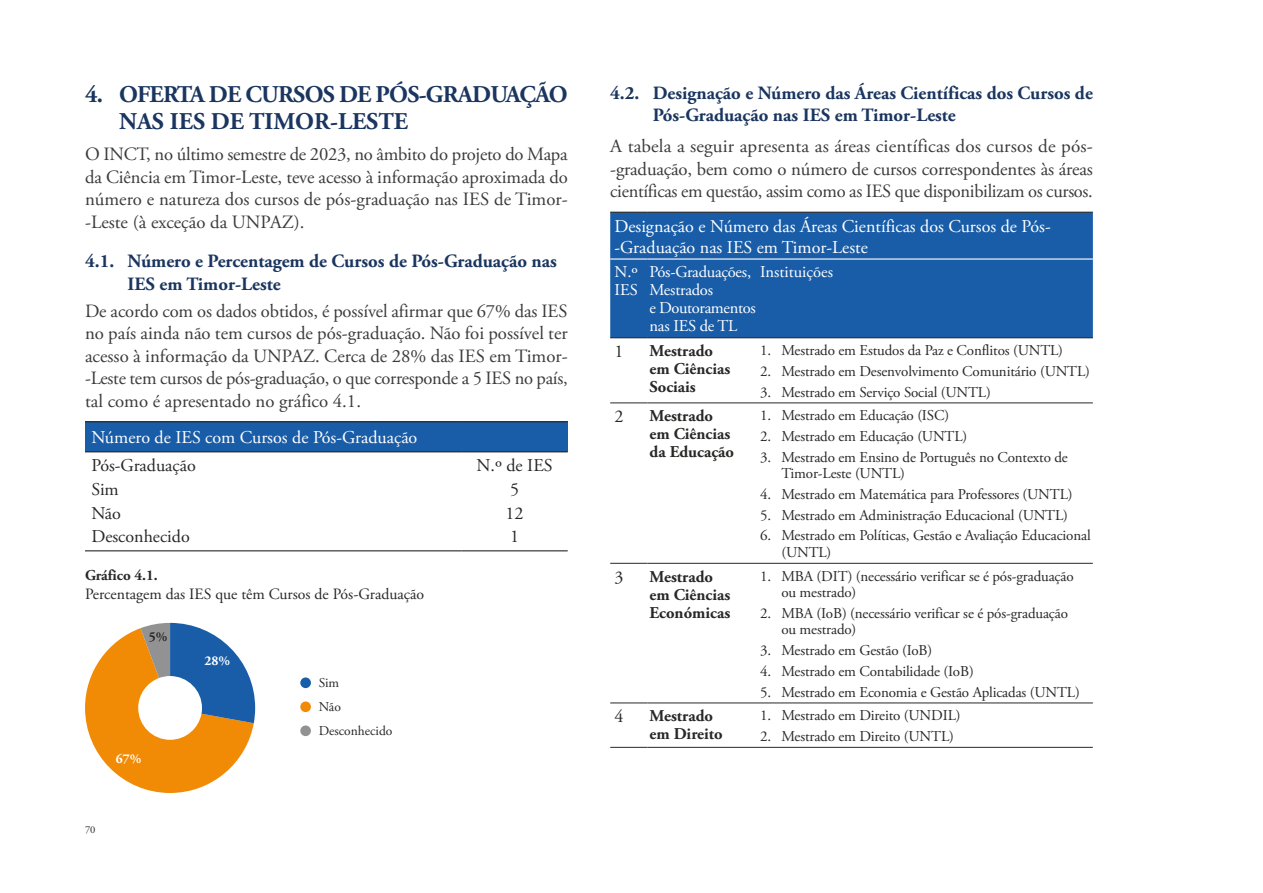
<style>
.page{position:relative;width:1263px;height:893px;background:#fff}
.page>*{position:absolute;margin:0;border:0;box-sizing:border-box;transform-origin:0 0}
.t1{font:700 24px/27px "Adobe Garamond Pro";letter-spacing:-.03em;color:#1a355f}
.t2{font:18.75px/22.5px "Adobe Garamond Pro";letter-spacing:-.015em;color:#3c3b3b;text-align:justify}
.t3{font:700 18.75px/22.5px "Adobe Garamond Pro";color:#1a355f}
.t4{font:18px/21px "Adobe Garamond Pro";color:#fff}
.t5{font:18px "Adobe Garamond Pro";color:#282827}
.t6{font:700 16.5px/18px "Adobe Garamond Pro";color:#282827}
.t7{font:16.5px/18px "Adobe Garamond Pro";letter-spacing:-.015em;color:#fff}
.t8{font:15.75px "Adobe Garamond Pro";color:#282827}
.t9{font:15px/16.5px "Adobe Garamond Pro";letter-spacing:-.01em;color:#282827}
.t10{font:700 15px "Adobe Garamond Pro";color:#282827}
.t11{font:13.5px/24px "Adobe Garamond Pro";color:#282827}
.t12{font:700 13.5px "Adobe Garamond Pro";color:#fff}
.t13{font:700 13.5px "Adobe Garamond Pro";color:#282827}
.t14{font:10.5px "Adobe Garamond Pro";color:#282827}
</style>
<div class="page">
<div style="left:85px;top:422px;width:483px;height:30px;background:#195da9"></div>
<hr style="left:85px;top:421px;width:376px;height:1px;background:#282827">
<hr style="left:461px;top:421px;width:107px;height:1px;background:#282827">
<hr style="left:85px;top:451px;width:376px;height:1px;background:#282827">
<hr style="left:461px;top:451px;width:107px;height:1px;background:#282827">
<hr style="left:85px;top:550px;width:376px;height:1px;background:#282827">
<hr style="left:461px;top:550px;width:107px;height:1px;background:#282827">
<svg style="left:85px;top:623px;width:170px;height:170px"></svg>
<div style="left:300px;top:677px;width:11px;height:11px;background:#195da9;border-radius:50%"></div>
<div style="left:300px;top:701px;width:11px;height:11px;background:#f18a04;border-radius:50%"></div>
<div style="left:300px;top:725px;width:11px;height:11px;background:#919291;border-radius:50%"></div>
<div style="left:610px;top:213px;width:483px;height:124px;background:#195da9"></div>
<hr style="left:610px;top:212px;width:37px;height:1px;background:#282827">
<hr style="left:647px;top:212px;width:111px;height:1px;background:#282827">
<hr style="left:758px;top:212px;width:335px;height:1px;background:#282827">
<hr style="left:610px;top:258px;width:37px;height:2px;background:#fff">
<hr style="left:647px;top:258px;width:111px;height:2px;background:#fff">
<hr style="left:758px;top:258px;width:335px;height:2px;background:#fff">
<hr style="left:610px;top:337px;width:37px;height:1px;background:#282827">
<hr style="left:647px;top:337px;width:111px;height:1px;background:#282827">
<hr style="left:758px;top:337px;width:335px;height:1px;background:#282827">
<hr style="left:610px;top:402px;width:37px;height:1px;background:#282827">
<hr style="left:647px;top:402px;width:111px;height:1px;background:#282827">
<hr style="left:758px;top:402px;width:335px;height:1px;background:#282827">
<hr style="left:610px;top:563px;width:37px;height:1px;background:#282827">
<hr style="left:647px;top:563px;width:111px;height:1px;background:#282827">
<hr style="left:758px;top:563px;width:335px;height:1px;background:#282827">
<hr style="left:610px;top:703px;width:37px;height:1px;background:#282827">
<hr style="left:647px;top:703px;width:111px;height:1px;background:#282827">
<hr style="left:758px;top:703px;width:335px;height:1px;background:#282827">
<hr style="left:610px;top:747px;width:37px;height:1px;background:#282827">
<hr style="left:647px;top:747px;width:111px;height:1px;background:#282827">
<hr style="left:758px;top:747px;width:335px;height:1px;background:#282827">
<h1 class="t1" style="left:119px;top:82px;width:450px;text-indent:-34px">4. OFERTA DE CURSOS DE PÓS-GRADUAÇÃO<br>NAS IES DE TIMOR-LESTE</h1>
<p class="t2" style="left:85px;top:144px;width:484px">O INCT, no último semestre de 2023, no âmbito do projeto do Mapa da Ciência em Timor-Leste, teve acesso à informação aproximada do número e natureza dos cursos de pós-graduação nas IES de Timor--Leste (à exceção da UNPAZ).</p>
<p class="t3" style="left:128px;top:251px;width:431px;text-indent:-43px">4.1. Número e Percentagem de Cursos de Pós-Graduação nas<br>IES em Timor-Leste</p>
<p class="t2" style="left:85px;top:300px;width:484px">De acordo com os dados obtidos, é possível afirmar que 67% das IES no país ainda não tem cursos de pós-graduação. Não foi possível ter acesso à informação da UNPAZ. Cerca de 28% das IES em Timor--Leste tem cursos de pós-graduação, o que corresponde a 5 IES no país, tal como é apresentado no gráfico 4.1.</p>
<p class="t4" style="left:91px;top:428px;width:327px">Número de IES com Cursos de Pós-Graduação</p>
<p class="t5" style="left:91px;top:455px;width:106px">Pós-Graduação</p>
<p class="t5" style="left:476px;top:455px;width:78px">N.º de IES</p>
<p class="t5" style="left:91px;top:478px;width:29px">Sim</p>
<p class="t5" style="left:510px;top:478px;width:10px">5</p>
<p class="t5" style="left:91px;top:502px;width:31px">Não</p>
<p class="t5" style="left:505px;top:502px;width:19px">12</p>
<p class="t5" style="left:91px;top:526px;width:100px">Desconhecido</p>
<p class="t5" style="left:510px;top:526px;width:10px">1</p>
<p class="t10" style="left:85px;top:567px;width:74px">Gráfico 4.1.</p>
<p class="t8" style="left:85px;top:585px;width:341px">Percentagem das IES que têm Cursos de Pós-Graduação</p>
<p class="t13" style="left:149px;top:629px;width:20px">5%</p>
<p class="t12" style="left:116px;top:751px;width:27px">67%</p>
<p class="t14" style="left:85px;top:823px;width:12px">70</p>
<p class="t12" style="left:205px;top:653px;width:27px">28%</p>
<p class="t11" style="left:319px;top:671px;width:75px">Sim<br>Não<br>Desconhecido</p>
<p class="t3" style="left:653px;top:82px;width:442px;text-indent:-43px">4.2. Designação e Número das Áreas Científicas dos Cursos de<br>Pós-Graduação nas IES em Timor-Leste</p>
<p class="t2" style="left:610px;top:136px;width:484px">A tabela a seguir apresenta as áreas científicas dos cursos de pós--graduação, bem como o número de cursos correspondentes às áreas científicas em questão, assim como as IES que disponibilizam os cursos.</p>
<p class="t4" style="left:614px;top:216px;width:438px">Designação e Número das Áreas Científicas dos Cursos de Pós--Graduação nas IES em Timor-Leste</p>
<p class="t7" style="left:614px;top:264px;width:25px">N.º<br>IES</p>
<p class="t7" style="left:649px;top:264px;width:108px">Pós-Graduações,<br>Mestrados<br>e Doutoramentos nas IES de TL</p>
<p class="t7" style="left:760px;top:264px;width:74px">Instituições</p>
<p class="t5" style="left:614px;top:341px;width:10px">1</p>
<p class="t6" style="left:649px;top:342px;width:82px">Mestrado em Ciências<br>Sociais</p>
<p class="t9" style="left:760px;top:343px;width:304px">1. Mestrado em Estudos da Paz e Conflitos (UNTL)</p>
<p class="t9" style="left:760px;top:363px;width:331px">2. Mestrado em Desenvolvimento Comunitário (UNTL)</p>
<p class="t9" style="left:760px;top:384px;width:232px">3. Mestrado em Serviço Social (UNTL)</p>
<p class="t5" style="left:614px;top:406px;width:10px">2</p>
<p class="t6" style="left:649px;top:407px;width:86px">Mestrado em Ciências da Educação</p>
<p class="t9" style="left:760px;top:408px;width:191px">1. Mestrado em Educação (ISC)</p>
<p class="t9" style="left:760px;top:428px;width:209px">2. Mestrado em Educação (UNTL)</p>
<p class="t9" style="left:781px;top:449px;width:288px;text-indent:-21px">3. Mestrado em Ensino de Português no Contexto de<br>Timor-Leste (UNTL)</p>
<p class="t9" style="left:760px;top:486px;width:314px">4. Mestrado em Matemática para Professores (UNTL)</p>
<p class="t9" style="left:760px;top:507px;width:309px">5. Mestrado em Administração Educacional (UNTL)</p>
<p class="t9" style="left:781px;top:528px;width:311px;text-indent:-21px">6. Mestrado em Políticas, Gestão e Avaliação Educacional (UNTL)</p>
<p class="t5" style="left:614px;top:566px;width:10px">3</p>
<p class="t6" style="left:649px;top:568px;width:82px">Mestrado em Ciências<br>Económicas</p>
<p class="t9" style="left:781px;top:568px;width:294px;text-indent:-21px">1. MBA (DIT) (necessário verificar se é pós-graduação ou mestrado)</p>
<p class="t9" style="left:781px;top:605px;width:288px;text-indent:-21px">2. MBA (IoB) (necessário verificar se é pós-graduação ou mestrado)</p>
<p class="t9" style="left:760px;top:643px;width:174px">3. Mestrado em Gestão (IoB)</p>
<p class="t9" style="left:760px;top:663px;width:215px">4. Mestrado em Contabilidade (IoB)</p>
<p class="t9" style="left:760px;top:684px;width:321px">5. Mestrado em Economia e Gestão Aplicadas (UNTL)</p>
<p class="t5" style="left:614px;top:706px;width:10px">4</p>
<p class="t6" style="left:649px;top:707px;width:75px">Mestrado em Direito</p>
<p class="t9" style="left:760px;top:708px;width:202px">1. Mestrado em Direito (UNDIL)</p>
<p class="t9" style="left:760px;top:728px;width:195px">2. Mestrado em Direito (UNTL)</p>
</div>
